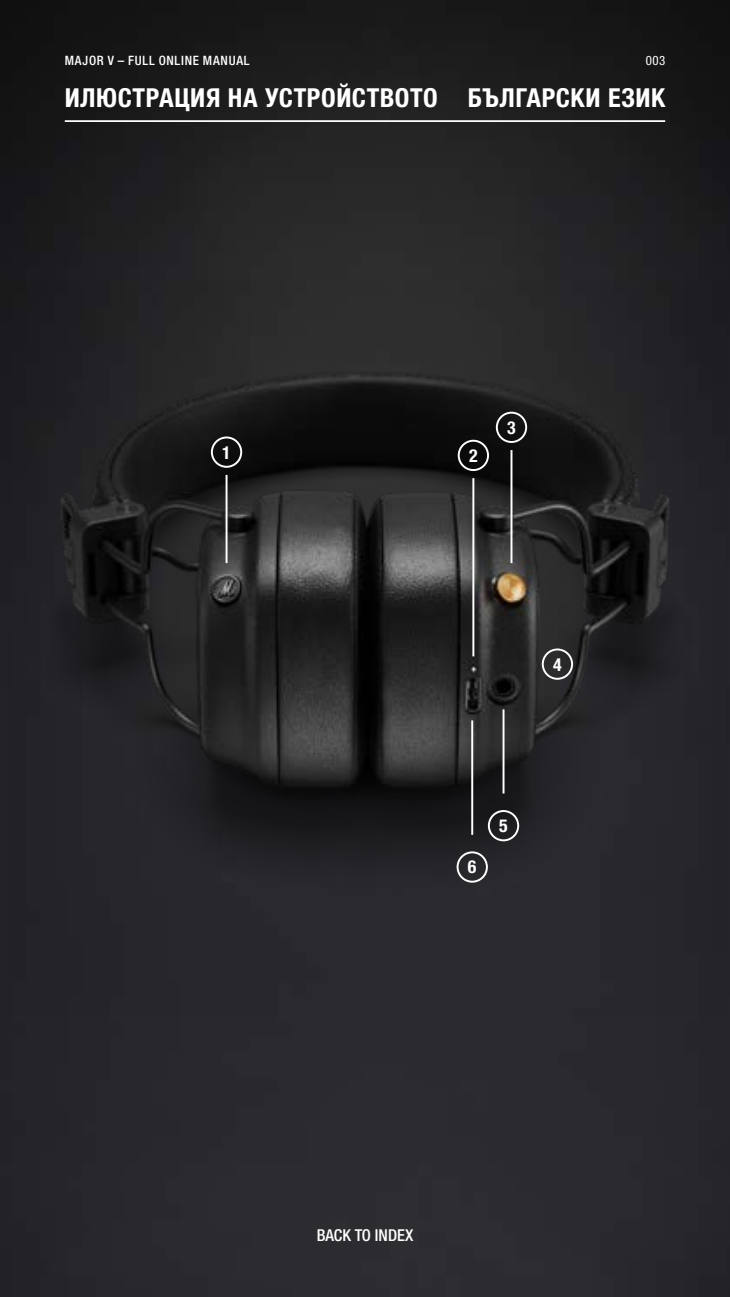
<style>
.page{position:relative;width:730px;height:1297px;background:#fff}
.page>*{position:absolute;margin:0;border:0;box-sizing:border-box;transform-origin:0 0}
.t1{font:700 condensed 26.25px "Helvetica Neue LTW1 G";letter-spacing:.02em;color:#fff}
.t2{font:700 condensed 17.85px "Helvetica Neue LTW1 G";color:#fff}
.t3{font:500 condensed 16.45px "Helvetica Neue LTW1 G";color:#fff}
.t4{font:500 condensed 12.95px "Helvetica Neue LTW1 G";letter-spacing:.055em;color:#fff}
.t5{font:condensed 12.95px "Helvetica Neue LTW1 G";color:#fff}
</style>
<div class="page">
<img style="left:0;top:0;width:729px;height:1296px">
<img style="left:2px;top:282px;width:725px;height:732px">
<hr style="left:510px;top:450px;width:2px;height:113px;background:#fff">
<div style="left:495px;top:411px;width:32px;height:32px;border:2px solid #fff;border-radius:50%"></div>
<hr style="left:472px;top:478px;width:2px;height:178px;background:#fff">
<div style="left:457px;top:440px;width:32px;height:31px;border:2px solid #fff;border-radius:50%"></div>
<hr style="left:225px;top:475px;width:2px;height:88px;background:#fff">
<div style="left:211px;top:436px;width:31px;height:32px;border:2px solid #fff;border-radius:50%"></div>
<hr style="left:502px;top:709px;width:2px;height:84px;background:#fff">
<div style="left:487px;top:810px;width:32px;height:31px;border:2px solid #fff;border-radius:50%"></div>
<div style="left:541px;top:648px;width:31px;height:31px;border:2px solid #fff;border-radius:50%"></div>
<hr style="left:471px;top:720px;width:2px;height:114px;background:#fff">
<div style="left:456px;top:851px;width:31px;height:31px;border:2px solid #fff;border-radius:50%"></div>
<svg style="left:471px;top:667px;width:4px;height:4px"></svg>
<hr style="left:65px;top:120px;width:599px;height:2px;background:#fff">
<p class="t4" style="left:65px;top:52px;width:186px">MAJOR V – FULL ONLINE MANUAL</p>
<p class="t5" style="left:645px;top:53px;width:21px">003</p>
<p class="t1" style="left:65px;top:82px;width:601px">ИЛЮСТРАЦИЯ НА УСТРОЙСТВОТО БЪЛГАРСКИ ЕЗИК</p>
<p class="t2" style="left:222px;top:441px;width:10px">1</p>
<p class="t2" style="left:469px;top:445px;width:10px">2</p>
<p class="t2" style="left:507px;top:416px;width:10px">3</p>
<p class="t2" style="left:553px;top:653px;width:10px">4</p>
<p class="t2" style="left:467px;top:856px;width:10px">6</p>
<p class="t2" style="left:499px;top:815px;width:10px">5</p>
<p class="t3" style="left:316px;top:1225px;width:98px">BACK TO INDEX</p>
</div>
